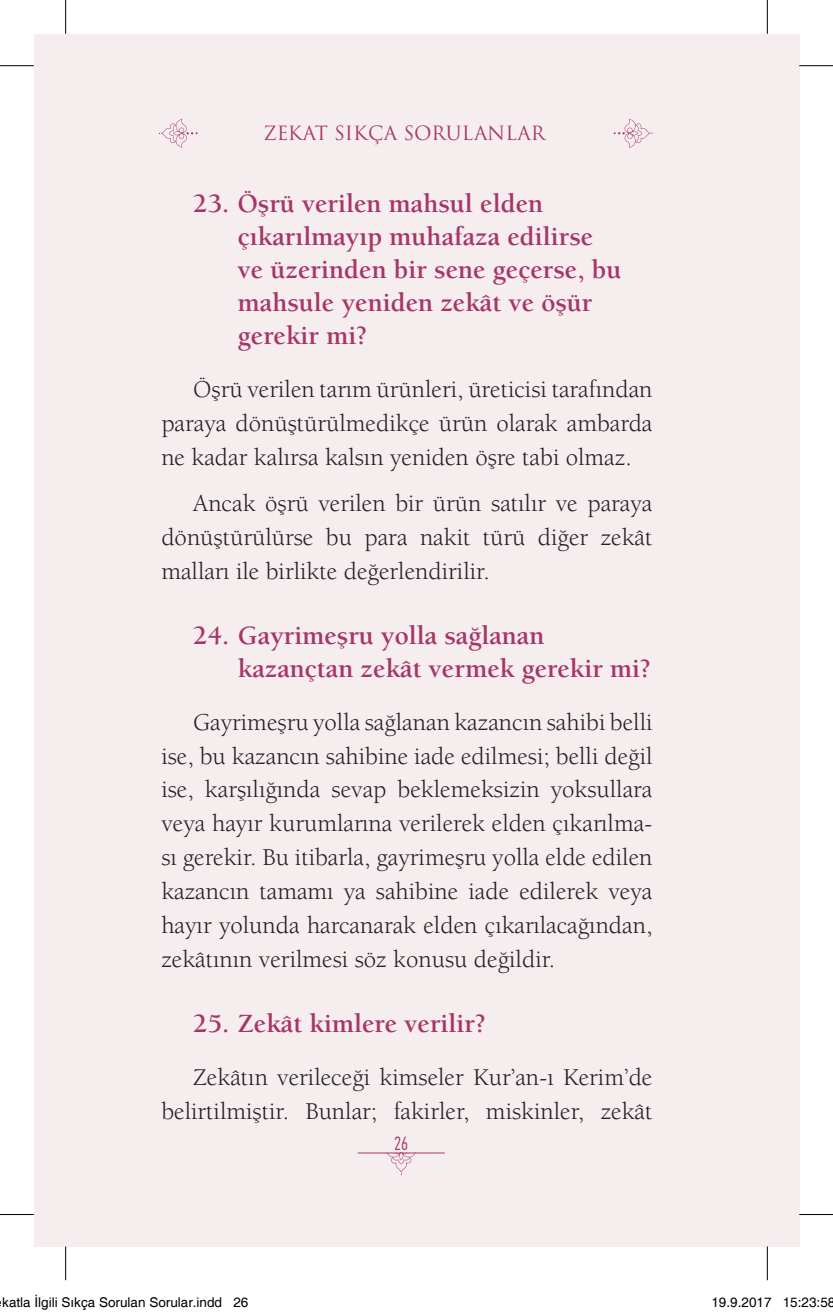
<style>
.page{position:relative;width:833px;height:1314px;background:#fff}
.page>*{position:absolute;margin:0;border:0;box-sizing:border-box;transform-origin:0 0}
.t1{font:700 27px/32.9px "ITC Berkeley Oldstyle Std";color:#a73668}
.t2{font:24.75px/34px "ITC Berkeley Oldstyle Std";color:#231f20;text-align:justify}
.t3{font:19.12px "Trajan Pro 3";color:#a73668}
.t4{font:300 19.12px "PF Din Text Comp Pro";color:#a73668}
.t5{font:13.5px "Helvetica";color:#000}
</style>
<div class="page">
<div style="left:34px;top:34px;width:733px;height:1212px;background:#f6edef"></div>
<div style="left:767px;top:34px;width:32px;height:1212px;background:#f6edef"></div>
<svg style="left:159px;top:119px;width:39px;height:29px"></svg>
<svg style="left:614px;top:119px;width:38px;height:29px"></svg>
<svg style="left:386px;top:1153px;width:30px;height:21px"></svg>
<hr style="left:358px;top:1152px;width:87px;height:1px;background:#a73668">
<hr style="left:0;top:65px;width:34px;height:1px;background:#000">
<hr style="left:799px;top:65px;width:34px;height:1px;background:#000">
<hr style="left:0;top:1213px;width:34px;height:1px;background:#000">
<hr style="left:799px;top:1213px;width:34px;height:1px;background:#000">
<hr style="left:65px;top:0;width:1px;height:34px;background:#000">
<hr style="left:65px;top:1246px;width:1px;height:33px;background:#000">
<hr style="left:767px;top:0;width:1px;height:34px;background:#000">
<hr style="left:767px;top:1246px;width:1px;height:33px;background:#000">
<p class="t3" style="left:263px;top:120px;width:283px">ZEKAT SIKÇA SORULANLAR</p>
<p class="t1" style="left:238px;top:188px;width:385px;text-indent:-45px">23. Öşrü verilen mahsul elden çıkarılmayıp muhafaza edilirse ve üzerinden bir sene geçerse, bu mahsule yeniden zekât ve öşür gerekir mi?</p>
<p class="t2" style="left:161px;top:372px;width:493px;text-indent:32px">Öşrü verilen tarım ürünleri, üreticisi tarafından paraya dönüştürülmedikçe ürün olarak ambarda ne kadar kalırsa kalsın yeniden öşre tabi olmaz.</p>
<p class="t2" style="left:161px;top:486px;width:493px;text-indent:32px">Ancak öşrü verilen bir ürün satılır ve paraya dönüştürülürse bu para nakit türü diğer zekât malları ile birlikte değerlendirilir.</p>
<p class="t1" style="left:238px;top:619px;width:415px;text-indent:-45px">24. Gayrimeşru yolla sağlanan kazançtan zekât vermek gerekir mi?</p>
<p class="t2" style="left:161px;top:705px;width:493px;text-indent:32px">Gayrimeşru yolla sağlanan kazancın sahibi belli ise, bu kazancın sahibine iade edilmesi; belli değil ise, karşılığında sevap beklemeksizin yoksullara veya hayır kurumlarına verilerek elden çıkarılma&shy;sı gerekir. Bu itibarla, gayrimeşru yolla elde edilen kazancın tamamı ya sahibine iade edilerek veya hayır yolunda harcanarak elden çıkarılacağından, zekâtının verilmesi söz konusu değildir.</p>
<p class="t1" style="left:193px;top:1007px;width:294px">25. Zekât kimlere verilir?</p>
<p class="t2" style="left:161px;top:1060px;width:493px;text-align:right">Zekâtın verileceği kimseler Kur’an-ı Kerim’de belirtilmiştir. Bunlar; fakirler, miskinler, zekât</p>
<p class="t4" style="left:394px;top:1132px;width:16px">26</p>
<p class="t5" style="left:2px;top:1294px;width:248px">katla İlgili Sıkça Sorulan Sorular.indd 26</p>
<p class="t5" style="left:711px;top:1294px;width:125px">19.9.2017 15:23:58</p>
</div>
